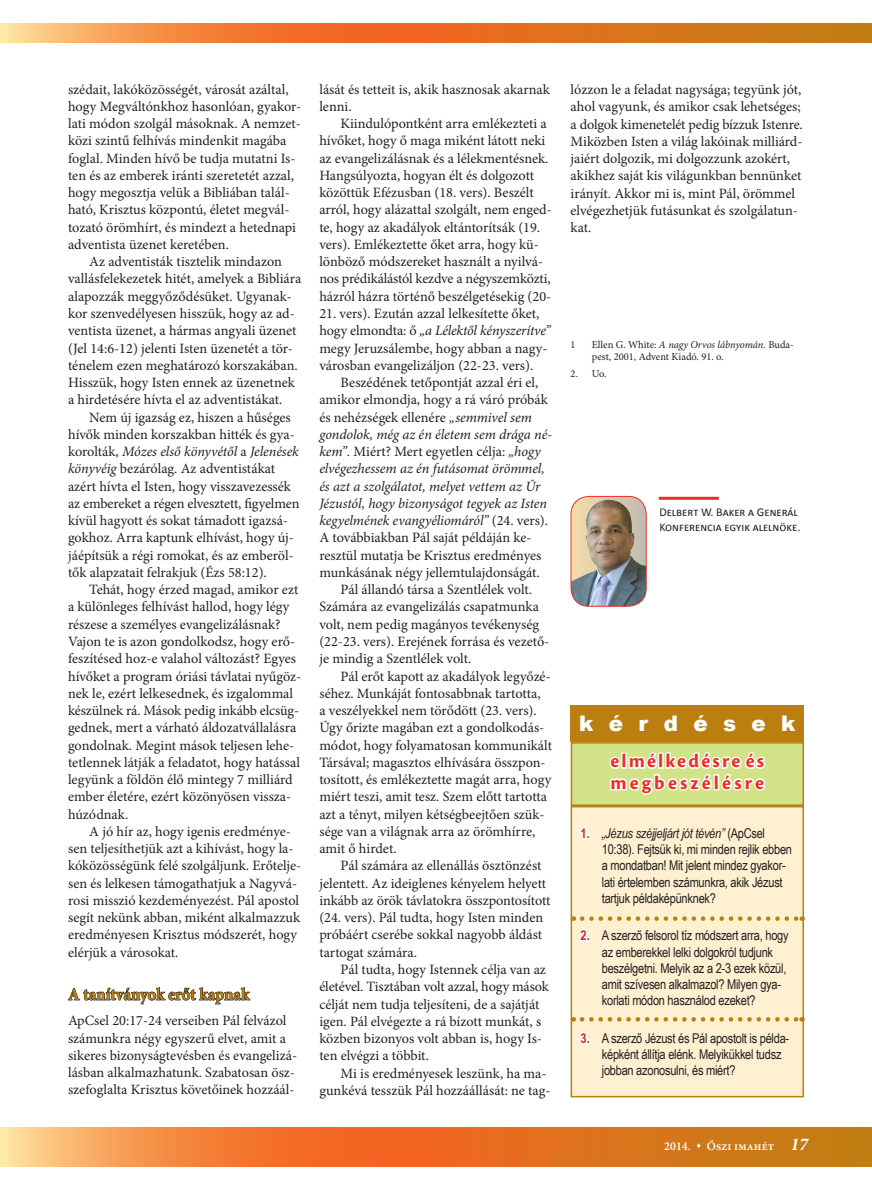
<style>
.page{position:relative;width:872px;height:1191px;background:#fff}
.page>*{position:absolute;margin:0;border:0;box-sizing:border-box;transform-origin:0 0}
.t1{font:900 21.45px "Arial";letter-spacing:.715em;color:#fff}
.t2{font:700 19.8px/21.6px "Cronos Pro";letter-spacing:.135em;color:#ee2e22}
.t3{font:700 17.25px "Minion Pro";letter-spacing:-.005em;color:#ba7f0e;scale:.95 1}
.t4{font:14.25px/17.2px "Minion Pro";letter-spacing:-.005em;color:#231f20}
.t5{font:italic 14.25px "Minion Pro";letter-spacing:-.005em;color:#231f20}
.t6{font:13.5px/16.2px "Arial Narrow";letter-spacing:-.02em;color:#231f20}
.t7{font:12px/14.4px "Calibri";color:#231f20}
.t8{font:600 12px "Minion Pro";color:#fff}
.t9{font:10.5px/12.6px "Minion Pro";letter-spacing:-.005em;color:#231f20}
.s1{font-style:italic}
.s2{font-style:normal}
.s3{font-weight:700;color:#d1232a}
.s4{font-weight:700;font-style:italic;font-size:18px}
</style>
<div class="page">
<svg style="left:0;top:1127px;width:872px;height:39px;background:#e67f2f"></svg>
<svg style="left:0;top:23px;width:872px;height:20px;background:#e67f2f"></svg>
<svg style="left:67px;top:987px;width:184px;height:18px"></svg>
<div style="left:570px;top:705px;width:234px;height:37px;background:#ba7f0e"></div>
<div style="left:571px;top:743px;width:232px;height:62px;background:#d2e287"></div>
<svg style="left:609px;top:752px;width:157px;height:43px"></svg>
<div style="left:570px;top:742px;width:234px;height:64px;border:2px solid #ba7f0e"></div>
<div style="left:571px;top:806px;width:232px;height:290px;background:#fef0d0"></div>
<svg style="left:580px;top:827px;width:10px;height:13px"></svg>
<svg style="left:579px;top:1031px;width:11px;height:14px"></svg>
<div style="left:570px;top:806px;width:234px;height:291px;border:2px solid #ba7f0e"></div>
<svg style="left:573px;top:916px;width:229px;height:27px"></svg>
<svg style="left:582px;top:1017px;width:220px;height:4px"></svg>
<hr style="left:659px;top:497px;width:60px;height:3px;background:#ee2e22">
<img style="left:571px;top:496px;width:75px;height:110px">
<div style="left:570px;top:496px;width:76px;height:110px;border:1px solid #ee2e22;border-radius:18px"></div>
<p class="t4" style="left:68px;top:80px;width:235px">szédait, lakóközösségét, városát azáltal, hogy Megváltónkhoz hasonlóan, gyakor&shy;lati módon szolgál másoknak. A nemzet&shy;közi szintű felhívás mindenkit magába foglal. Minden hívő be tudja mutatni Is&shy;ten és az emberek iránti szeretetét azzal, hogy megosztja velük a Bibliában talál&shy;ható, Krisztus központú, életet megvál&shy;tozató örömhírt, és mindezt a hetednapi adventista üzenet keretében.</p>
<p class="t4" style="left:68px;top:253px;width:235px;text-indent:21px">Az adventisták tisztelik mindazon vallásfelekezetek hitét, amelyek a Bibliára alapozzák meggyőződésüket. Ugyanak&shy;kor szenvedélyesen hisszük, hogy az ad&shy;ventista üzenet, a hármas angyali üzenet (Jel 14:6-12) jelenti Isten üzenetét a tör&shy;ténelem ezen meghatározó korszakában.<br>Hisszük, hogy Isten ennek az üzenetnek a hirdetésére hívta el az adventistákat.</p>
<p class="t4" style="left:68px;top:408px;width:233px;text-indent:21px">Nem új igazság ez, hiszen a hűséges hívők minden korszakban hitték és gya&shy;korolták, <span class="s1">Mózes első könyvétől</span> a <span class="s1">Jelenések könyvéig</span> bezárólag. Az adventistákat azért hívta el Isten, hogy visszavezessék az embereket a régen elvesztett, figyelmen kívül hagyott és sokat támadott igazsá&shy;gokhoz. Arra kaptunk elhívást, hogy új&shy;jáépítsük a régi romokat, és az emberöl&shy;tők alapzatait felrakjuk (Ézs 58:12).</p>
<p class="t4" style="left:68px;top:581px;width:233px;text-indent:21px">Tehát, hogy érzed magad, amikor ezt a különleges felhívást hallod, hogy légy részese a személyes evangelizálásnak?<br>Vajon te is azon gondolkodsz, hogy erő&shy;feszítésed hoz-e valahol változást? Egyes hívőket a program óriási távlatai nyűgöz&shy;nek le, ezért lelkesednek, és izgalommal készülnek rá. Mások pedig inkább elcsüg&shy;gednek, mert a várható áldozatvállalásra gondolnak. Megint mások teljesen lehe&shy;tetlennek látják a feladatot, hogy hatással legyünk a földön élő mintegy 7 milliárd ember életére, ezért közönyösen vissza&shy;húzódnak.</p>
<p class="t4" style="left:68px;top:822px;width:235px;text-indent:21px">A jó hír az, hogy igenis eredménye&shy;sen teljesíthetjük azt a kihívást, hogy la&shy;kóközösségünk felé szolgáljunk. Erőtelje&shy;sen és lelkesen támogathatjuk a Nagyvá&shy;rosi misszió kezdeményezést. Pál apostol segít nekünk abban, miként alkalmazzuk eredményesen Krisztus módszerét, hogy elérjük a városokat.</p>
<p class="t3" style="left:68px;top:982px;width:192px">A tanítványok erőt kapnak</p>
<p class="t4" style="left:68px;top:1012px;width:230px">ApCsel 20:17-24 verseiben Pál felvázol számunkra négy egyszerű elvet, amit a sikeres bizonyságtevésben és evangelizá&shy;lásban alkalmazhatunk. Szabatosan ös - szefoglalta Krisztus követőinek hozzáál-</p>
<p class="t4" style="left:319px;top:80px;width:232px">lását és tetteit is, akik hasznosak akarnak lenni.</p>
<p class="t4" style="left:319px;top:115px;width:234px;text-indent:21px">Kiindulópontként arra emlékezteti a hívőket, hogy ő maga miként látott neki az evangelizálásnak és a lélekmentésnek.<br>Hangsúlyozta, hogyan élt és dolgozott közöttük Efézusban (18. vers). Beszélt arról, hogy alázattal szolgált, nem enged&shy;te, hogy az akadályok eltántorítsák (19. vers). Emlékeztette őket arra, hogy kü&shy;lönböző módszereket használt a nyilvá&shy;nos prédikálástól kezdve a négyszemközti, házról házra történő beszélgetésekig (20-</p>
<p class="t4" style="left:319px;top:305px;width:233px">21. vers). Ezután azzal lelkesítette őket, hogy elmondta: ő <span class="s1">„a Lélektől kényszerítve” </span>megy Jeruzsálembe, hogy abban a nagy&shy;városban evangelizáljon (22-23. vers).</p>
<p class="t4" style="left:340px;top:374px;width:199px">Beszédének tetőpontját azzal éri el,</p>
<p class="t4" style="left:319px;top:391px;width:230px">amikor elmondja, hogy a rá váró próbák</p>
<p class="t4" style="left:319px;top:408px;width:214px">és nehézségek ellenére <span class="s1">„semmivel sem</span></p>
<p class="t5" style="left:319px;top:424px;width:234px">gondolok, még az én életem sem drága né-</p>
<p class="t4" style="left:319px;top:443px;width:223px"><span class="s1">kem”.</span> Miért? Mert egyetlen célja: <span class="s1">„hogy</span></p>
<p class="t5" style="left:319px;top:459px;width:227px">elvégezhessem az én futásomat örömmel,</p>
<p class="t5" style="left:319px;top:476px;width:222px">és azt a szolgálatot, melyet vettem az Úr</p>
<p class="t5" style="left:319px;top:493px;width:229px">Jézustól, hogy bizonyságot tegyek az Isten</p>
<p class="t5" style="left:319px;top:511px;width:230px">kegyelmének evangyéliomáról” <span class="s2">(24. vers).</span></p>
<p class="t4" style="left:319px;top:529px;width:214px">A továbbiakban Pál saját példáján ke-</p>
<p class="t4" style="left:319px;top:546px;width:224px">resztül mutatja be Krisztus eredményes</p>
<p class="t4" style="left:319px;top:564px;width:222px">munkásának négy jellemtulajdonságát.</p>
<p class="t4" style="left:340px;top:581px;width:193px">Pál állandó társa a Szentlélek volt.</p>
<p class="t4" style="left:319px;top:598px;width:221px">Számára az evangelizálás csapatmunka</p>
<p class="t4" style="left:319px;top:615px;width:221px">volt, nem pedig magányos tevékenység</p>
<p class="t4" style="left:319px;top:633px;width:231px">(22-23. vers). Erejének forrása és vezető-</p>
<p class="t4" style="left:319px;top:650px;width:153px">je mindig a Szentlélek volt.</p>
<p class="t4" style="left:340px;top:667px;width:212px">Pál erőt kapott az akadályok legyőzé-</p>
<p class="t4" style="left:319px;top:684px;width:223px">séhez. Munkáját fontosabbnak tartotta,</p>
<p class="t4" style="left:319px;top:702px;width:219px">a veszélyekkel nem törődött (23. vers).</p>
<p class="t4" style="left:319px;top:719px;width:226px">Úgy őrizte magában ezt a gondolkodás-</p>
<p class="t4" style="left:319px;top:736px;width:234px">módot, hogy folyamatosan kommunikált</p>
<p class="t4" style="left:319px;top:753px;width:228px">Társával; magasztos elhívására összpon-</p>
<p class="t4" style="left:319px;top:771px;width:234px">tosított, és emlékeztette magát arra, hogy</p>
<p class="t4" style="left:319px;top:788px;width:229px">miért teszi, amit tesz. Szem előtt tartotta</p>
<p class="t4" style="left:319px;top:805px;width:227px">azt a tényt, milyen kétségbeejtően szük-</p>
<p class="t4" style="left:319px;top:822px;width:217px">sége van a világnak arra az örömhírre,</p>
<p class="t4" style="left:319px;top:840px;width:79px">amit ő hirdet.</p>
<p class="t4" style="left:340px;top:857px;width:202px">Pál számára az ellenállás ösztönzést</p>
<p class="t4" style="left:319px;top:874px;width:228px">jelentett. Az ideiglenes kényelem helyett</p>
<p class="t4" style="left:319px;top:892px;width:233px">inkább az örök távlatokra összpontosított</p>
<p class="t4" style="left:319px;top:909px;width:225px">(24. vers). Pál tudta, hogy Isten minden</p>
<p class="t4" style="left:319px;top:926px;width:224px">próbáért cserébe sokkal nagyobb áldást</p>
<p class="t4" style="left:319px;top:943px;width:99px">tartogat számára.</p>
<p class="t4" style="left:340px;top:961px;width:207px">Pál tudta, hogy Istennek célja van az</p>
<p class="t4" style="left:319px;top:978px;width:231px">életével. Tisztában volt azzal, hogy mások</p>
<p class="t4" style="left:319px;top:995px;width:221px">célját nem tudja teljesíteni, de a sajátját</p>
<p class="t4" style="left:319px;top:1012px;width:223px">igen. Pál elvégezte a rá bízott munkát, s</p>
<p class="t4" style="left:319px;top:1030px;width:224px">közben bizonyos volt abban is, hogy Is-</p>
<p class="t4" style="left:319px;top:1047px;width:111px">ten elvégzi a többit.</p>
<p class="t4" style="left:340px;top:1064px;width:207px">Mi is eredményesek leszünk, ha ma-</p>
<p class="t4" style="left:319px;top:1081px;width:233px">gunkévá tesszük Pál hozzáállását: ne tag-</p>
<p class="t4" style="left:570px;top:81px;width:234px">lózzon le a feladat nagysága; tegyünk jót, ahol vagyunk, és amikor csak lehetséges; a dolgok kimenetelét pedig bízzuk Istenre.<br>Miközben Isten a világ lakóinak milliárd&shy;jaiért dolgozik, mi dolgozzunk azokért, akikhez saját kis világunkban bennünket irányít. Akkor mi is, mint Pál, örömmel elvégezhetjük futásunkat és szolgálatun&shy;kat.</p>
<p class="t9" style="left:570px;top:338px;width:7px">1</p>
<p class="t9" style="left:592px;top:338px;width:203px">Ellen G. White: <span class="s1">A nagy Orvos lábnyomán.</span> Buda&shy;pest, 2001, Advent Kiadó. 91. o.</p>
<p class="t9" style="left:570px;top:367px;width:38px">2. Uo.</p>
<p class="t7" style="left:659px;top:505px;width:142px">Delbert W. Baker a Generál<br>Konferencia egyik alelnöke.</p>
<h1 class="t1" style="left:579px;top:707px;width:218px">kérdések</h1>
<h2 class="t2" style="left:610px;top:750px;width:155px">elmélkedésre és megbeszélésre</h2>
<p class="t6" style="left:602px;top:824px;width:192px;text-indent:-21px"><span class="s3">1.</span> <span class="s1">„Jézus széjjeljárt jót tévén”</span> (ApCsel 10:38). Fejtsük ki, mi minden rejlik ebben a mondatban! Mit jelent mindez gyakor&shy;lati értelemben számunkra, akik Jézust tartjuk példaképünknek?</p>
<p class="t6" style="left:602px;top:927px;width:188px;text-indent:-21px"><span class="s3">2.</span> A szerző felsorol tíz módszert arra, hogy az emberekkel lelki dolgokról tudjunk beszélgetni. Melyik az a 2-3 ezek közül, amit szívesen alkalmazol? Milyen gya&shy;korlati módon használod ezeket?</p>
<p class="t6" style="left:602px;top:1029px;width:189px;text-indent:-21px"><span class="s3">3.</span> A szerző Jézust és Pál apostolt is példa&shy;képként állítja elénk. Melyikükkel tudsz jobban azonosulni, és miért?</p>
<p class="t8" style="left:664px;top:1137px;width:145px">2014. ▲ Őszi imahét <span class="s4">17</span></p>
</div>
